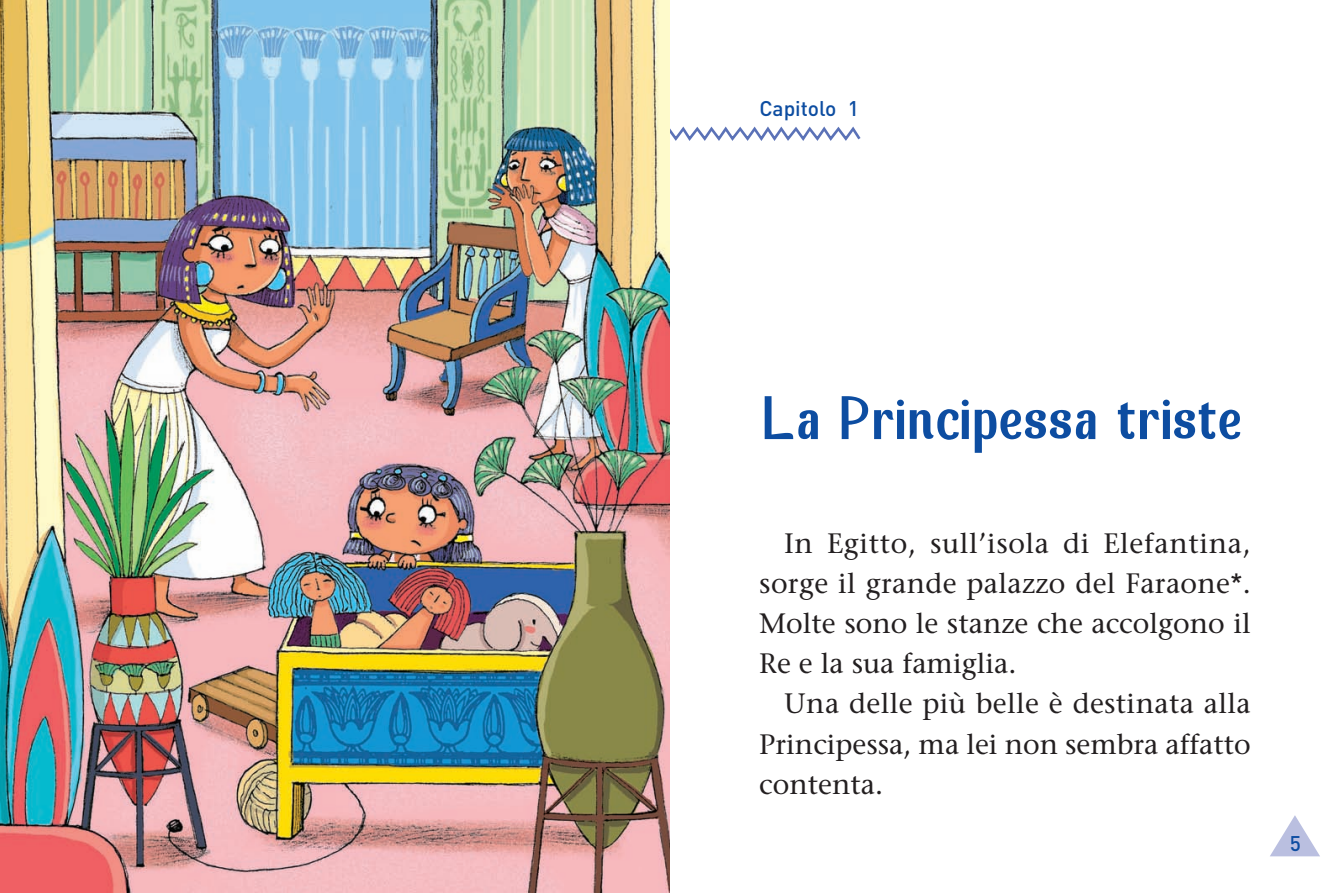
<style>
.page{position:relative;width:1340px;height:893px;background:#fff}
.page>*{position:absolute;margin:0;border:0;box-sizing:border-box;transform-origin:0 0}
.t1{font:58.1px "font 0000000024894 d 7 b";letter-spacing:.03em;color:#0d4da1;scale:1.05 1}
.t2{font:28px/40.2px "Stone Serif";color:#231f20;text-align:justify}
.t3{font:500 21px "DIN";color:#0d4da1}
</style>
<div class="page">
<svg style="left:1270px;top:815px;width:50px;height:41px"></svg>
<svg style="left:670px;top:126px;width:191px;height:15px"></svg>
<img style="left:0;top:0;width:670px;height:893px">
<p class="t3" style="left:759px;top:95px;width:101px">Capitolo 1</p>
<h1 class="t1" style="left:762px;top:395px;width:457px">La Principessa triste</h1>
<p class="t2" style="left:759px;top:522px;width:493px;text-indent:25px">In Egitto, sull’isola di Elefantina, sorge il grande palazzo del Faraone*.<br>Molte sono le stanze che accolgono il Re e la sua famiglia.</p>
<p class="t2" style="left:759px;top:683px;width:493px;text-indent:25px">Una delle più belle è destinata alla Principessa, ma lei non sembra affatto contenta.</p>
<p class="t3" style="left:1289px;top:830px;width:13px">5</p>
</div>
